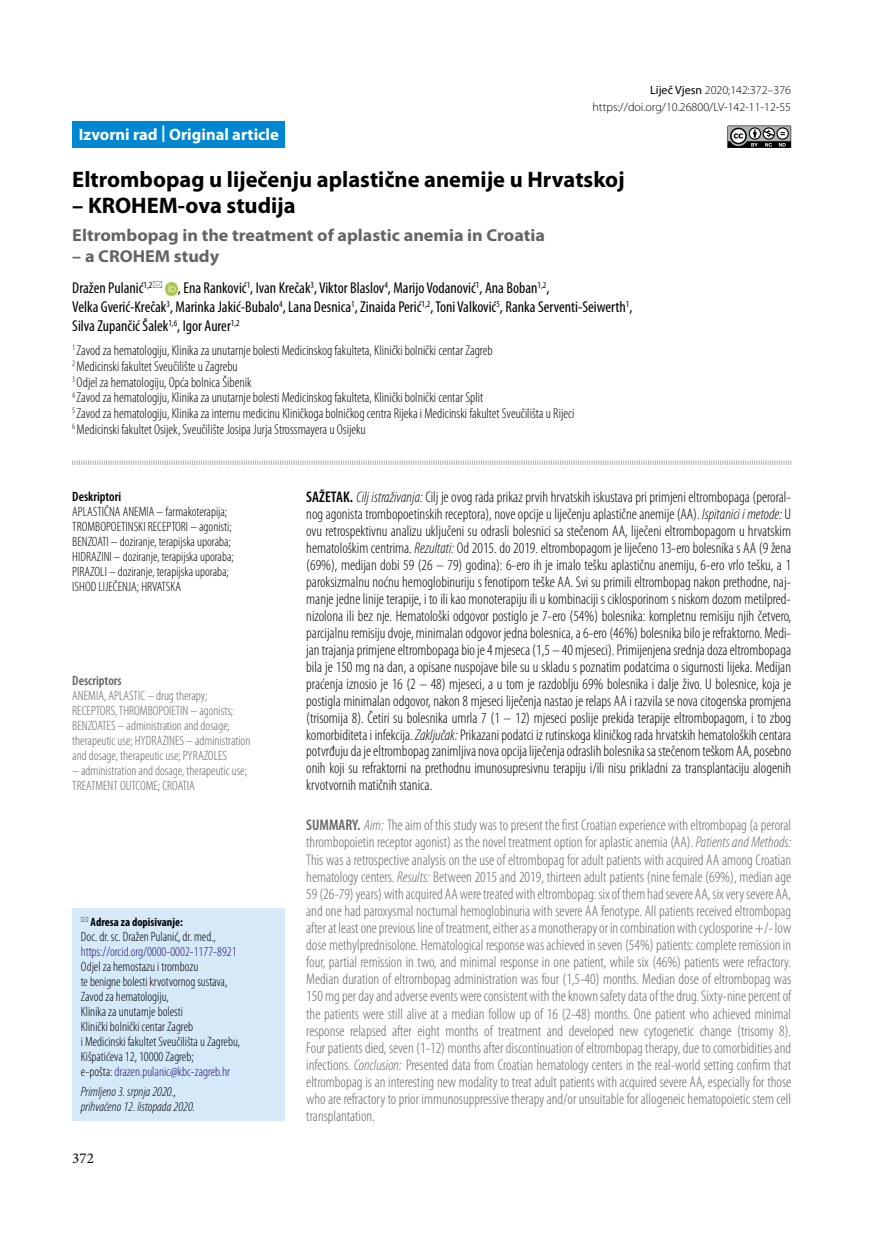
<style>
.page{position:relative;width:872px;height:1234px;background:#fff}
.page>*{position:absolute;margin:0;border:0;box-sizing:border-box;transform-origin:0 0}
.t1{font:700 22.5px "Myriad Pro";color:#000}
.t2{font:700 17.25px "Myriad Pro";color:#646365;scale:1.05 1}
.t3{font:700 16.5px "Myriad Pro";color:#fff}
.t4{font:condensed 15.75px/18.8px "Myriad Pro";color:#000}
.t5{font:300 condensed 15.45px/17px "Myriad Pro";color:#000;text-align:justify}
.t6{font:300 condensed 15.45px/17.1px "Myriad Pro";color:#646365;text-align:justify}
.t7{font:15px "Minion Pro";color:#000}
.t8{font:300 condensed 14.25px/15.8px "Myriad Pro";color:#000}
.t9{font:300 condensed 13.5px/15px "Myriad Pro";color:#000}
.t10{font:300 condensed 13.5px/15px "Myriad Pro";color:#646365}
.t11{font:italic 300 condensed 13.5px/15px "Myriad Pro";color:#000}
.t12{font:300 condensed 13.5px "Myriad Pro";color:#231177}
.t13{font:600 condensed 13.5px "Myriad Pro";color:#000}
.t14{font:600 condensed 13.5px "Myriad Pro";color:#646365}
.t15{font:300 12px/16.5px "Myriad Pro";color:#000;text-align:right}
.t16{font:700 condensed 12px "Myriad Pro";color:#000}
.s1{font-weight:400}
.s2{color:#231177}
.s3{font-weight:600}
.s4{font-style:italic}
</style>
<div class="page">
<svg style="left:727px;top:125px;width:64px;height:23px"></svg>
<div style="left:72px;top:908px;width:213px;height:212px;background:#d5e9f9"></div>
<div style="left:72px;top:121px;width:213px;height:27px;background:#0087d1"></div>
<svg style="left:72px;top:460px;width:719px;height:5px"></svg>
<svg style="left:165px;top:282px;width:13px;height:13px"></svg>
<p class="t3" style="left:79px;top:123px;width:202px">Izvorni rad | Original article</p>
<p class="t15" style="left:592px;top:82px;width:200px"><span class="s1">Liječ Vjesn</span> 2020;142:372–376 https://doi.org/10.26800/LV-142-11-12-55</p>
<h1 class="t1" style="left:72px;top:165px;width:554px">Eltrombopag u liječenju aplastične anemije u Hrvatskoj</h1>
<h1 class="t1" style="left:72px;top:190px;width:225px">– KROHEM-ova studija</h1>
<p class="t2" style="left:72px;top:224px;width:452px">Eltrombopag in the treatment of aplastic anemia in Croatia</p>
<p class="t2" style="left:72px;top:245px;width:141px">– a CROHEM study</p>
<p class="t4" style="left:72px;top:278px;width:81px">Dražen Pulanić<sup>1,2</sup></p>
<p class="t4" style="left:72px;top:278px;width:562px;text-indent:106px">, Ena Ranković<sup>1</sup>, Ivan Krečak<sup>3</sup>, Viktor Blaslov<sup>4</sup>, Marijo Vodanović<sup>1</sup>, Ana Boban<sup>1,2</sup>,<br>Velka Gverić-Krečak<sup>3</sup>, Marinka Jakić-Bubalo<sup>4</sup>, Lana Desnica<sup>1</sup>, Zinaida Perić<sup>1,2</sup>, Toni Valković<sup>5</sup>, Ranka Serventi-Seiwerth<sup>1</sup>,<br>Silva Zupančić Šalek<sup>1,6</sup>, Igor Aurer<sup>1,2</sup></p>
<p class="t8" style="left:72px;top:342px;width:503px"><sup>1</sup> Zavod za hematologiju, Klinika za unutarnje bolesti Medicinskog fakulteta, Klinički bolnički centar Zagreb<br><sup>2</sup> Medicinski fakultet Sveučilište u Zagrebu<br><sup>3</sup> Odjel za hematologiju, Opća bolnica Šibenik<br><sup>4</sup> Zavod za hematologiju, Klinika za unutarnje bolesti Medicinskog fakulteta, Klinički bolnički centar Split<br><sup>5</sup> Zavod za hematologiju, Klinika za internu medicinu Kliničkoga bolničkog centra Rijeka i Medicinski fakultet Sveučilišta u Rijeci <sup>6</sup> Medicinski fakultet Osijek, Sveučilište Josipa Jurja Strossmayera u Osijeku</p>
<p class="t13" style="left:72px;top:487px;width:50px">Deskriptori</p>
<p class="t9" style="left:72px;top:503px;width:163px">APLASTIČNA ANEMIA – farmakoterapija; TROMBOPOETINSKI RECEPTORI – agonisti; BENZOATI – doziranje, terapijska uporaba; HIDRAZINI – doziranje, terapijska uporaba; PIRAZOLI – doziranje, terapijska uporaba; ISHOD LIJEČENJA; HRVATSKA</p>
<p class="t14" style="left:72px;top:672px;width:51px">Descriptors</p>
<p class="t10" style="left:72px;top:688px;width:180px">ANEMIA, APLASTIC – drug therapy; RECEPTORS, THROMBOPOIETIN – agonists; BENZOATES – administration and dosage, therapeutic use; HYDRAZINES – administration and dosage, therapeutic use; PYRAZOLES</p>
<p class="t10" style="left:72px;top:763px;width:176px">– administration and dosage, therapeutic use;<br>TREATMENT OUTCOME; CROATIA</p>
<p class="t16" style="left:91px;top:914px;width:94px">Adresa za dopisivanje:</p>
<p class="t9" style="left:81px;top:928px;width:136px">Doc. dr. sc. Dražen Pulanić, dr. med.,</p>
<p class="t12" style="left:81px;top:943px;width:157px">https://orcid.org/0000-0002-1177-8921</p>
<p class="t9" style="left:81px;top:958px;width:161px">Odjel za hemostazu i trombozu<br>te benigne bolesti krvotvornog sustava, Zavod za hematologiju,<br>Klinika za unutarnje bolesti<br>Klinički bolnički centar Zagreb<br>i Medicinski fakultet Sveučilišta u Zagrebu, Kišpatićeva 12, 10000 Zagreb;<br>e-pošta: <span class="s2">drazen.pulanic@kbc-zagreb.hr</span></p>
<p class="t11" style="left:81px;top:1083px;width:116px">Primljeno 3. srpnja 2020., prihvaćeno 12. listopada 2020.</p>
<p class="t7" style="left:72px;top:1147px;width:23px">372</p>
<p class="t5" style="left:306px;top:488px;width:486px"><span class="s3">SAŽETAK.</span> <span class="s4">Cilj istraživanja:</span> Cilj je ovog rada prikaz prvih hrvatskih iskustava pri primjeni eltrombopaga (peroral&shy;nog agonista trombopoetinskih receptora), nove opcije u liječenju aplastične anemije (AA). <span class="s4">Ispitanici i metode:</span> U ovu retrospektivnu analizu uključeni su odrasli bolesnici sa stečenom AA, liječeni eltrombopagom u hrvatskim hematološkim centrima. <span class="s4">Rezultati:</span> Od 2015. do 2019. eltrombopagom je liječeno 13-ero bolesnika s AA (9 žena (69%), medijan dobi 59 (26 – 79) godina): 6-ero ih je imalo tešku aplastičnu anemiju, 6-ero vrlo tešku, a 1 paroksizmalnu noćnu hemoglobinuriju s fenotipom teške AA. Svi su primili eltrombopag nakon prethodne, naj&shy;manje jedne linije terapije, i to ili kao monoterapiju ili u kombinaciji s ciklosporinom s niskom dozom metilpred&shy;nizolona ili bez nje. Hematološki odgovor postiglo je 7-ero (54%) bolesnika: kompletnu remisiju njih četvero, parcijalnu remisiju dvoje, minimalan odgovor jedna bolesnica, a 6-ero (46%) bolesnika bilo je refraktorno. Medi&shy;jan trajanja primjene eltrombopaga bio je 4 mjeseca (1,5 – 40 mjeseci). Primijenjena srednja doza eltrombopaga bila je 150 mg na dan, a opisane nuspojave bile su u skladu s poznatim podatcima o sigurnosti lijeka. Medijan praćenja iznosio je 16 (2 – 48) mjeseci, a u tom je razdoblju 69% bolesnika i dalje živo. U bolesnice, koja je postigla minimalan odgovor, nakon 8 mjeseci liječenja nastao je relaps AA i razvila se nova citogenska promjena (trisomija 8). Četiri su bolesnika umrla 7 (1 – 12) mjeseci poslije prekida terapije eltrombopagom, i to zbog komorbiditeta i infekcija. <span class="s4">Zaključak:</span> Prikazani podatci iz rutinskoga kliničkog rada hrvatskih hematoloških centara potvrđuju da je eltrombopag zanimljiva nova opcija liječenja odraslih bolesnika sa stečenom teškom AA, posebno onih koji su refraktorni na prethodnu imunosupresivnu terapiju i/ili nisu prikladni za transplantaciju alogenih krvotvornih matičnih stanica.</p>
<p class="t6" style="left:306px;top:816px;width:486px"><span class="s3">SUMMARY.</span> <span class="s4">Aim:</span> The aim of this study was to present the first Croatian experience with eltrombopag (a peroral thrombopoietin receptor agonist) as the novel treatment option for aplastic anemia (AA). <span class="s4">Patients and Methods:<br></span>This was a retrospective analysis on the use of eltrombopag for adult patients with acquired AA among Croatian hematology centers. <span class="s4">Results:</span> Between 2015 and 2019, thirteen adult patients (nine female (69%), median age 59 (26-79) years) with acquired AA were treated with eltrombopag: six of them had severe AA, six very severe AA, and one had paroxysmal nocturnal hemoglobinuria with severe AA fenotype. All patients received eltrombopag after at least one previous line of treatment, either as a monotherapy or in combination with cyclosporine +/- low dose methylprednisolone. Hematological response was achieved in seven (54%) patients: complete remission in four, partial remission in two, and minimal response in one patient, while six (46%) patients were refractory.<br>Median duration of eltrombopag administration was four (1,5-40) months. Median dose of eltrombopag was 150 mg per day and adverse events were consistent with the known safety data of the drug. Sixty-nine percent of the patients were still alive at a median follow up of 16 (2-48) months. One patient who achieved minimal response relapsed after eight months of treatment and developed new cytogenetic change (trisomy 8).<br>Four patients died, seven (1-12) months after discontinuation of eltrombopag therapy, due to comorbidities and infections. <span class="s4">Conclusion:</span> Presented data from Croatian hematology centers in the real-world setting confirm that eltrombopag is an interesting new modality to treat adult patients with acquired severe AA, especially for those who are refractory to prior immunosuppressive therapy and/or unsuitable for allogeneic hematopoietic stem cell transplantation.</p>
</div>
